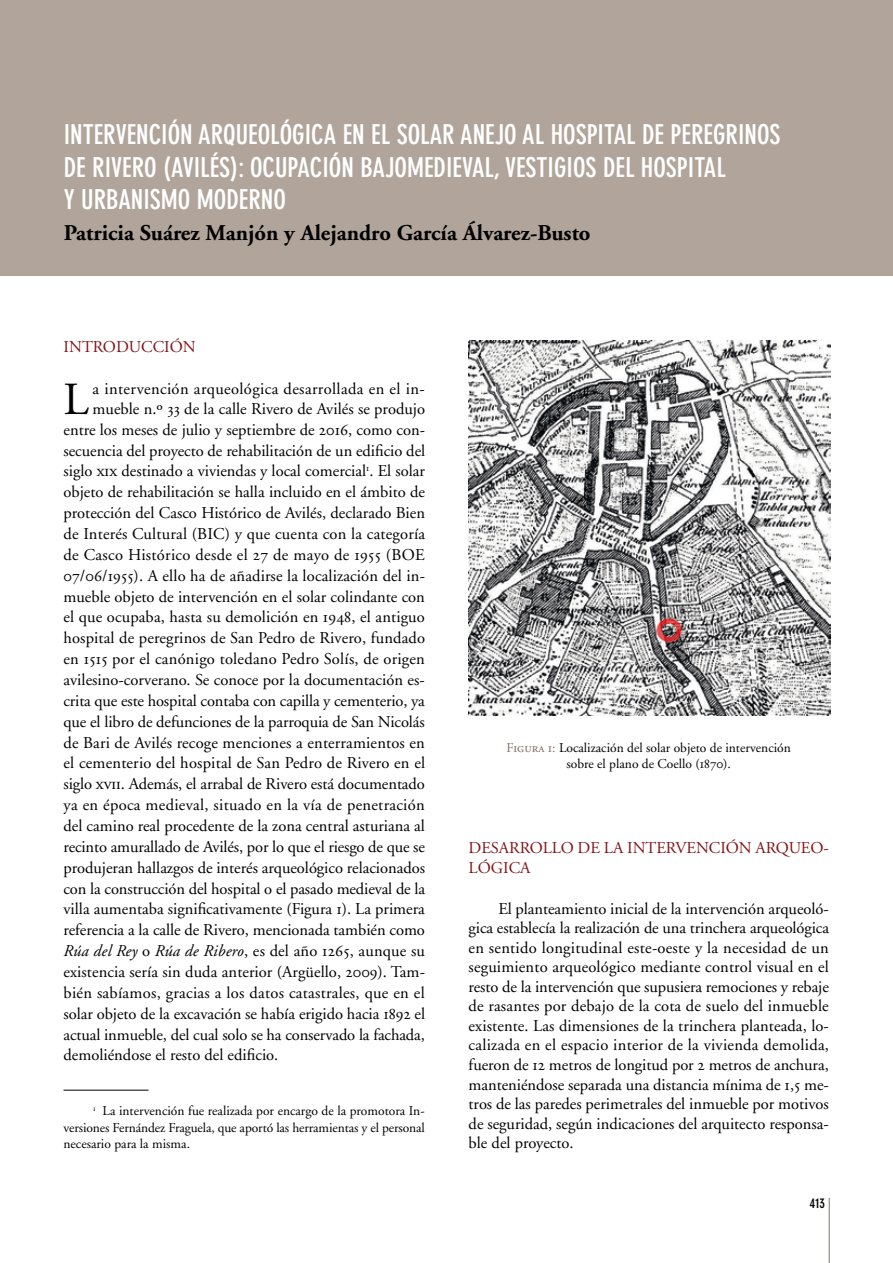
<style>
.page{position:relative;width:893px;height:1263px;background:#fff}
.page>*{position:absolute;margin:0;border:0;box-sizing:border-box;transform-origin:0 0}
.t1{font:45.9px "Adobe Garamond";color:#000}
.t2{font:700 condensed 27px/32.4px "DIN Neuzeit Grotesk";color:#fff}
.t3{font:700 22.5px "Adobe Garamond";color:#000}
.t4{font:16.5px/19.5px "Adobe Garamond";color:#000;text-align:justify}
.t5{font:16.5px "Adobe Garamond";letter-spacing:.02em;color:#000}
.t6{font:16.5px/19.5px "Adobe Garamond";letter-spacing:-.005em;color:#801418}
.t7{font:16.5px "Adobe Garamond";letter-spacing:.025em;color:#000}
.t8{font:italic 16.5px "Adobe Garamond";letter-spacing:.01em;color:#000}
.t9{font:13.5px/16.5px "Adobe Garamond";color:#000;text-align:justify}
.t10{font:700 condensed 13.5px "DIN Neuzeit Grotesk";color:#000}
.s1{font-family:"Adobe Garamond Regular SC"}
.s2{font-style:normal}
.s3{font-family:"Adobe Garamond Regular SC";font-style:normal}
.s4{font-family:"Adobe Garamond Regular SC";color:#867069}
</style>
<div class="page">
<hr style="left:829px;top:1198px;width:1px;height:65px;background:#867069">
<div style="left:0;top:0;width:893px;height:276px;background:#b1a59b"></div>
<hr style="left:64px;top:1090px;width:85px;height:1px;background:#000">
<img style="left:469px;top:340px;width:361px;height:375px">
<h2 class="t2" style="left:64px;top:119px;width:718px">INTERVENCIÓN ARQUEOLÓGICA EN EL SOLAR ANEJO AL HOSPITAL DE PEREGRINOS<br>DE RIVERO (AVILÉS): OCUPACIÓN BAJOMEDIEVAL, VESTIGIOS DEL HOSPITAL<br>Y URBANISMO MODERNO</h2>
<h3 class="t3" style="left:64px;top:221px;width:528px">Patricia Suárez Manjón y Alejandro García Álvarez-Busto</h3>
<p class="t6" style="left:64px;top:338px;width:134px">INTRODUCCIÓN</p>
<h1 class="t1" style="left:64px;top:375px;width:27px">L</h1>
<p class="t7" style="left:93px;top:380px;width:334px">a intervención arqueológica desarrollada en el in-</p>
<p class="t4" style="left:93px;top:399px;width:334px">mueble n.º <span class="s1">33</span> de la calle Rivero de Avilés se produjo</p>
<p class="t4" style="left:64px;top:420px;width:363px">entre los meses de julio y septiembre de <span class="s1">2016</span>, como con-</p>
<p class="t4" style="left:64px;top:441px;width:363px">secuencia del proyecto de rehabilitación de un edificio del</p>
<p class="t4" style="left:64px;top:462px;width:363px">siglo <span class="s1">xix</span> destinado a viviendas y local comercial<sup>1</sup>. El solar</p>
<p class="t4" style="left:64px;top:483px;width:363px">objeto de rehabilitación se halla incluido en el ámbito de</p>
<p class="t4" style="left:64px;top:504px;width:363px">protección del Casco Histórico de Avilés, declarado Bien</p>
<p class="t4" style="left:64px;top:524px;width:363px">de Interés Cultural (BIC) y que cuenta con la categoría</p>
<p class="t5" style="left:64px;top:546px;width:363px">de Casco Histórico desde el <span class="s1">27</span> de mayo de <span class="s1">1955</span> (BOE</p>
<p class="t4" style="left:64px;top:566px;width:363px"><span class="s1">07</span>/<span class="s1">06</span>/<span class="s1">1955</span>). A ello ha de añadirse la localización del in-</p>
<p class="t4" style="left:63px;top:587px;width:363px">mueble objeto de intervención en el solar colindante con</p>
<p class="t4" style="left:63px;top:608px;width:363px">el que ocupaba, hasta su demolición en <span class="s1">1948</span>, el antiguo</p>
<p class="t4" style="left:63px;top:629px;width:363px">hospital de peregrinos de San Pedro de Rivero, fundado</p>
<p class="t4" style="left:63px;top:650px;width:363px">en <span class="s1">1515</span> por el canónigo toledano Pedro Solís, de origen</p>
<p class="t4" style="left:63px;top:670px;width:363px">avilesino-corverano. Se conoce por la documentación es-</p>
<p class="t4" style="left:63px;top:691px;width:363px">crita que este hospital contaba con capilla y cementerio, ya</p>
<p class="t4" style="left:63px;top:712px;width:363px">que el libro de defunciones de la parroquia de San Nicolás</p>
<p class="t4" style="left:63px;top:733px;width:363px">de Bari de Avilés recoge menciones a enterramientos en</p>
<p class="t4" style="left:63px;top:754px;width:363px">el cementerio del hospital de San Pedro de Rivero en el</p>
<p class="t4" style="left:63px;top:775px;width:363px">siglo <span class="s1">xvii</span>. Además, el arrabal de Rivero está documentado</p>
<p class="t5" style="left:63px;top:796px;width:363px">ya en época medieval, situado en la vía de penetración</p>
<p class="t4" style="left:63px;top:816px;width:363px">del camino real procedente de la zona central asturiana al</p>
<p class="t4" style="left:63px;top:837px;width:363px">recinto amurallado de Avilés, por lo que el riesgo de que se</p>
<p class="t4" style="left:63px;top:858px;width:363px">produjeran hallazgos de interés arqueológico relacionados</p>
<p class="t4" style="left:63px;top:879px;width:363px">con la construcción del hospital o el pasado medieval de la</p>
<p class="t4" style="left:63px;top:900px;width:363px">villa aumentaba significativamente (Figura <span class="s1">1</span>). La primera</p>
<p class="t4" style="left:63px;top:921px;width:363px">referencia a la calle de Rivero, mencionada también como</p>
<p class="t8" style="left:63px;top:942px;width:363px">Rúa del Rey <span class="s2">o</span> Rúa de Ribero<span class="s2">, es del año</span> <span class="s3">1265</span><span class="s2">, aunque su</span></p>
<p class="t4" style="left:63px;top:962px;width:363px">existencia sería sin duda anterior (Argüello, <span class="s1">2009</span>). Tam-</p>
<p class="t4" style="left:63px;top:983px;width:363px">bién sabíamos, gracias a los datos catastrales, que en el</p>
<p class="t4" style="left:63px;top:1004px;width:363px">solar objeto de la excavación se había erigido hacia <span class="s1">1892</span> el</p>
<p class="t4" style="left:63px;top:1025px;width:363px">actual inmueble, del cual solo se ha conservado la fachada,</p>
<p class="t4" style="left:63px;top:1046px;width:216px">demoliéndose el resto del edificio.</p>
<p class="t9" style="left:63px;top:1103px;width:363px;text-indent:30px"><sup>1</sup> La intervención fue realizada por encargo de la promotora In&shy;versiones Fernández Fraguela, que aportó las herramientas y el personal necesario para la misma.</p>
<p class="t9" style="left:506px;top:740px;width:286px;text-align:center"><span class="s4">Figura 1:</span> Localización del solar objeto de intervención sobre el plano de Coello (<span class="s1">1870</span>).</p>
<p class="t6" style="left:469px;top:839px;width:362px">DESARROLLO DE LA INTERVENCIÓN ARQUEO-<br>LÓGICA</p>
<p class="t4" style="left:469px;top:899px;width:362px;text-indent:30px">El planteamiento inicial de la intervención arqueoló&shy;gica establecía la realización de una trinchera arqueológica en sentido longitudinal este-oeste y la necesidad de un seguimiento arqueológico mediante control visual en el resto de la intervención que supusiera remociones y rebaje de rasantes por debajo de la cota de suelo del inmueble existente. Las dimensiones de la trinchera planteada, lo&shy;calizada en el espacio interior de la vivienda demolida, fueron de <span class="s1">12</span> metros de longitud por <span class="s1">2</span> metros de anchura, manteniéndose separada una distancia mínima de <span class="s1">1</span>,<span class="s1">5</span> me&shy;tros de las paredes perimetrales del inmueble por motivos de seguridad, según indicaciones del arquitecto responsa&shy;ble del proyecto.</p>
<p class="t10" style="left:810px;top:1195px;width:17px">413</p>
</div>
